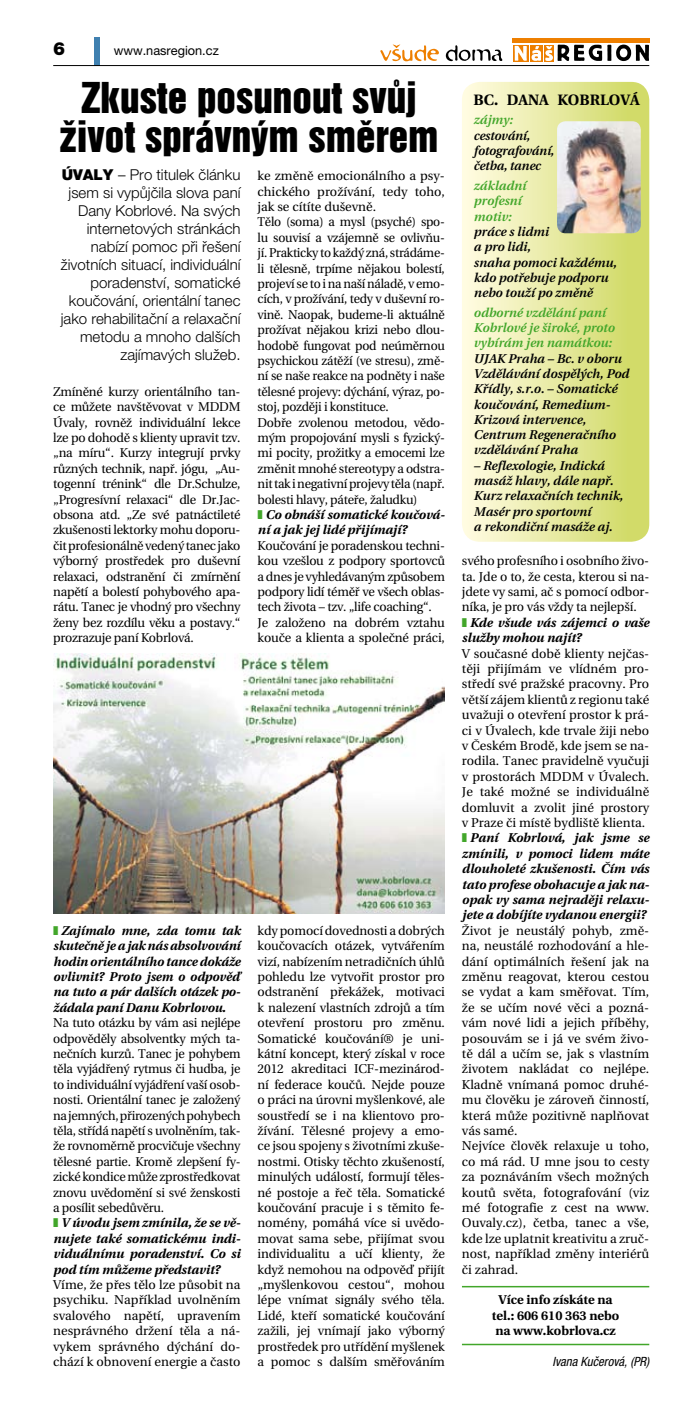
<style>
.page{position:relative;width:694px;height:1404px;background:#fff}
.page>*{position:absolute;margin:0;border:0;box-sizing:border-box;transform-origin:0 0}
.t1{font:39px/39px "Switzerland Inserat";color:#000;text-align:center}
.t2{font:900 18px "Helvetica Neue LT Pro";color:#000}
.t3{font:300 15px/18px "Helvetica Neue LT Pro";color:#000;text-align:right}
.t4{font:700 15px "Utopia CE";color:#000}
.t5{font:12.75px/15.5px "Utopia CE";letter-spacing:-.01em;color:#000;text-align:justify}
.t6{font:italic 700 12.75px/15.5px "Utopia CE";color:#000;text-align:justify}
.t7{font:italic 600 12.75px/15.3px "Utopia CE";color:#000}
.t8{font:italic 600 12.75px/15.3px "Utopia CE";color:#42a62a}
.t9{font:700 12.75px/15.5px "Utopia CE";color:#000;text-align:center}
.t10{font:italic condensed 12.75px "Helvetica Neue LT Pro";color:#000}
.t11{font:12.75px "Helvetica Neue LT Pro";color:#000}
.s1{font-weight:900}
</style>
<div class="page">
<hr style="left:461px;top:1285px;width:187px;height:2px;background:#42a62a">
<hr style="left:461px;top:1343px;width:187px;height:1px;background:#42a62a">
<div style="left:94px;top:37px;width:6px;height:28px;background:#3f80b0"></div>
<hr style="left:53px;top:65px;width:595px;height:1px;background:#000">
<div style="left:512px;top:37px;width:136px;height:25px;background:linear-gradient(to right,#fff,#fff)"></div>
<hr style="left:512px;top:38px;width:137px;height:4px;background:#ee7f00">
<div style="left:512px;top:45px;width:16px;height:16px;background:#ee7f00"></div>
<svg style="left:514px;top:45px;width:134px;height:16px"></svg>
<svg style="left:380px;top:45px;width:58px;height:16px"></svg>
<svg style="left:445px;top:45px;width:57px;height:16px"></svg>
<img style="left:53px;top:653px;width:391px;height:260px">
<svg style="left:462px;top:82px;width:186px;height:459px;background:#e9eba8"></svg>
<img style="left:556px;top:121px;width:84px;height:112px">
<h2 class="t2" style="left:53px;top:38px;width:14px">6</h2>
<p class="t11" style="left:114px;top:43px;width:107px">www.nasregion.cz</p>
<h1 class="t1" style="left:59px;top:78px;width:380px">Zkuste posunout svůj život správným směrem</h1>
<p class="t3" style="left:61px;top:165px;width:181px"><span class="s1">ÚVALY</span> – Pro titulek článku jsem si vypůjčila slova paní<br>Dany Kobrlové. Na svých internetových stránkách nabízí pomoc při řešení životních situací, individuální poradenství, somatické koučování, orientální tanec jako rehabilitační a relaxační metodu a mnoho dalších zajímavých služeb.</p>
<p class="t5" style="left:257px;top:168px;width:189px;text-align:left">ke změně emocionálního a psy&shy;chického prožívání, tedy toho, jak se cítíte duševně.<br>Tělo (soma) a mysl (psyché) spo&shy;lu souvisí a vzájemně se ovlivňu&shy;jí. Prakticky to každý zná, strádáme&shy;li tělesně, trpíme nějakou bolestí, projeví se to i na naší náladě, v emo&shy;cích, v prožívání, tedy v duševní ro&shy;vině. Naopak, budeme-li aktuálně prožívat nějakou krizi nebo dlou&shy;hodobě fungovat pod neúměrnou psychickou zátěží (ve stresu), změ&shy;ní se naše reakce na podněty i naše tělesné projevy: dýchání, výraz, po&shy;stoj, později i konstituce.<br>Dobře zvolenou metodou, vědo&shy;mým propojování mysli s fyzický&shy;mi pocity, prožitky a emocemi lze změnit mnohé stereotypy a odstra&shy;nit tak inegativní projevy těla (např. bolesti hlavy, páteře, žaludku)</p>
<p class="t6" style="left:257px;top:507px;width:189px;text-indent:8px">Co obnáší somatické koučová&shy;ní a jak jej lidé přijímají?</p>
<p class="t5" style="left:257px;top:537px;width:189px;text-align:left">Koučování je poradenskou techni&shy;kou vzešlou z podpory sportovců a dnes je vyhledávaným způsobem podpory lidí téměř ve všech oblas&shy;tech života – tzv. „life coaching“.<br>Je založeno na dobrém vztahu kouče a klienta a společné práci,</p>
<p class="t5" style="left:53px;top:384px;width:189px">Zmíněné kurzy orientálního tan&shy;ce můžete navštěvovat v MDDM Úvaly, rovněž individuální lekce lze po dohodě s klienty upravit tzv. „na míru“. Kurzy integrují prvky různých technik, např. jógu, „Au&shy;togenní trénink“ dle Dr.Schulze, „Progresívní relaxaci“ dle Dr.Jac&shy;obsona atd. „Ze své patnáctileté zkušenosti lektorky mohu doporu&shy;čit profesionálně vedený tanec jako výborný prostředek pro duševní relaxaci, odstranění či zmírnění napětí a bolestí pohybového apa&shy;rátu. Tanec je vhodný pro všechny ženy bez rozdílu věku a postavy.“ prozrazuje paní Kobrlová.</p>
<p class="t6" style="left:53px;top:922px;width:189px;text-indent:8px">Zajímalo mne, zda tomu tak skutečně je ajak nás absolvování hodin orientálního tance dokáže ovlivnit? Proto jsem o odpověď na tuto a pár dalších otázek po&shy;žádala paní Danu Kobrlovou.</p>
<p class="t5" style="left:53px;top:1015px;width:189px">Na tuto otázku by vám asi nejlépe odpověděly absolventky mých ta&shy;nečních kurzů. Tanec je pohybem těla vyjádřený rytmus či hudba, je to individuální vyjádření vaší osob&shy;nosti. Orientální tanec je založený na jemných, přirozených pohybech těla, střídá napětí s uvolněním, tak&shy;že rovnoměrně procvičuje všechny tělesné partie. Kromě zlepšení fy&shy;zické kondice může zprostředkovat znovu uvědomění si své ženskosti a posílit sebedůvěru.</p>
<p class="t6" style="left:53px;top:1215px;width:189px;text-indent:8px">V úvodu jsem zmínila, že se vě&shy;nujete také somatickému indi&shy;viduálnímu poradenství. Co si pod tím můžeme představit?</p>
<p class="t5" style="left:53px;top:1276px;width:189px">Víme, že přes tělo lze působit na psychiku. Například uvolněním svalového napětí, upravením nesprávného držení těla a ná&shy;vykem správného dýchání do&shy;chází k obnovení energie a často</p>
<p class="t5" style="left:257px;top:922px;width:189px">kdy pomocí dovednosti a dobrých koučovacích otázek, vytvářením vizí, nabízením netradičních úhlů pohledu lze vytvořit prostor pro odstranění překážek, motivaci k nalezení vlastních zdrojů a tím otevření prostoru pro změnu.<br>Somatické koučování® je uni&shy;kátní koncept, který získal v roce 2012 akreditaci ICF-mezinárod&shy;ní federace koučů. Nejde pouze o práci na úrovni myšlenkové, ale soustředí se i na klientovo pro&shy;žívání. Tělesné projevy a emo&shy;ce jsou spojeny s životními zkuše&shy;nostmi. Otisky těchto zkušeností, minulých událostí, formují těles&shy;né postoje a řeč těla. Somatické koučování pracuje i s těmito fe&shy;nomény, pomáhá více si uvědo&shy;movat sama sebe, přijímat svou individualitu a učí klienty, že když nemohou na odpověď přijít „myšlenkovou cestou“, mohou lépe vnímat signály svého těla.<br>Lidé, kteří somatické koučování zažili, jej vnímají jako výborný prostředek pro utřídění myšlenek a pomoc s dalším směřováním</p>
<p class="t4" style="left:473px;top:91px;width:167px">Bc. Dana Kobrlová</p>
<p class="t8" style="left:473px;top:112px;width:40px">zájmy:</p>
<p class="t7" style="left:473px;top:128px;width:82px">cestování, fotografování, četba, tanec</p>
<p class="t8" style="left:473px;top:178px;width:54px">základní profesní motiv:</p>
<p class="t7" style="left:473px;top:224px;width:144px">práce s lidmi<br>a pro lidi,<br>snaha pomoci každému, kdo potřebuje podporu nebo touží po změně</p>
<p class="t8" style="left:473px;top:305px;width:142px">odborné vzdělání paní<br>Kobrlové je široké, proto vybírám jen namátkou:</p>
<p class="t7" style="left:473px;top:350px;width:157px">UJAK Praha – Bc. v oboru<br>Vzdělávání dospělých, Pod<br>Křídly, s.r.o. – Somatické koučování, Remedium-<br>Krizová intervence,<br>Centrum Regeneračního vzdělávání Praha</p>
<p class="t7" style="left:473px;top:458px;width:151px">– Reflexologie, Indická masáž hlavy, dále např.<br>Kurz relaxačních technik,<br>Masér pro sportovní<br>a rekondiční masáže aj.</p>
<p class="t5" style="left:461px;top:553px;width:189px">svého profesního i osobního živo&shy;ta. Jde o to, že cesta, kterou si na&shy;jdete vy sami, ač s pomocí odbor&shy;níka, je pro vás vždy ta nejlepší.</p>
<p class="t6" style="left:461px;top:614px;width:189px;text-indent:8px">Kde všude vás zájemci o vaše služby mohou najít?</p>
<p class="t5" style="left:461px;top:645px;width:189px">V současné době klienty nejčas&shy;těji přijímám ve vlídném pro&shy;středí své pražské pracovny. Pro větší zájem klientů z regionu také uvažuji o otevření prostor k prá&shy;ci v Úvalech, kde trvale žiji nebo v Českém Brodě, kde jsem se na&shy;rodila. Tanec pravidelně vyučuji v prostorách MDDM v Úvalech.<br>Je také možné se individuálně domluvit a zvolit jiné prostory v Praze či místě bydliště klienta.</p>
<p class="t6" style="left:461px;top:830px;width:189px;text-indent:8px">Paní Kobrlová, jak jsme se zmínili, v pomoci lidem máte dlouholeté zkušenosti. Čím vás tato profese obohacuje a jak na&shy;opak vy sama nejraději relaxu&shy;jete a dobíjíte vydanou energii?</p>
<p class="t5" style="left:461px;top:922px;width:189px;text-align:left">Život je neustálý pohyb, změ&shy;na, neustálé rozhodování a hle&shy;dání optimálních řešení jak na změnu reagovat, kterou cestou se vydat a kam směřovat. Tím, že se učím nové věci a pozná&shy;vám nové lidi a jejich příběhy, posouvám se i já ve svém živo&shy;tě dál a učím se, jak s vlastním životem nakládat co nejlépe.<br>Kladně vnímaná pomoc druhé&shy;mu člověku je zároveň činností, která může pozitivně naplňovat vás samé.<br>Nejvíce člověk relaxuje u toho, co má rád. U mne jsou to cesty za poznáváním všech možných koutů světa, fotografování (viz mé fotografie z cest na www.<br>Ouvaly.cz), četba, tanec a vše, kde lze uplatnit kreativitu a zruč&shy;nost, například změny interiérů či zahrad.</p>
<p class="t9" style="left:491px;top:1292px;width:129px">Více info získáte na tel.: 606 610 363 nebo na www.kobrlova.cz</p>
<p class="t10" style="left:552px;top:1353px;width:98px">Ivana Kučerová, (PR)</p>
</div>
